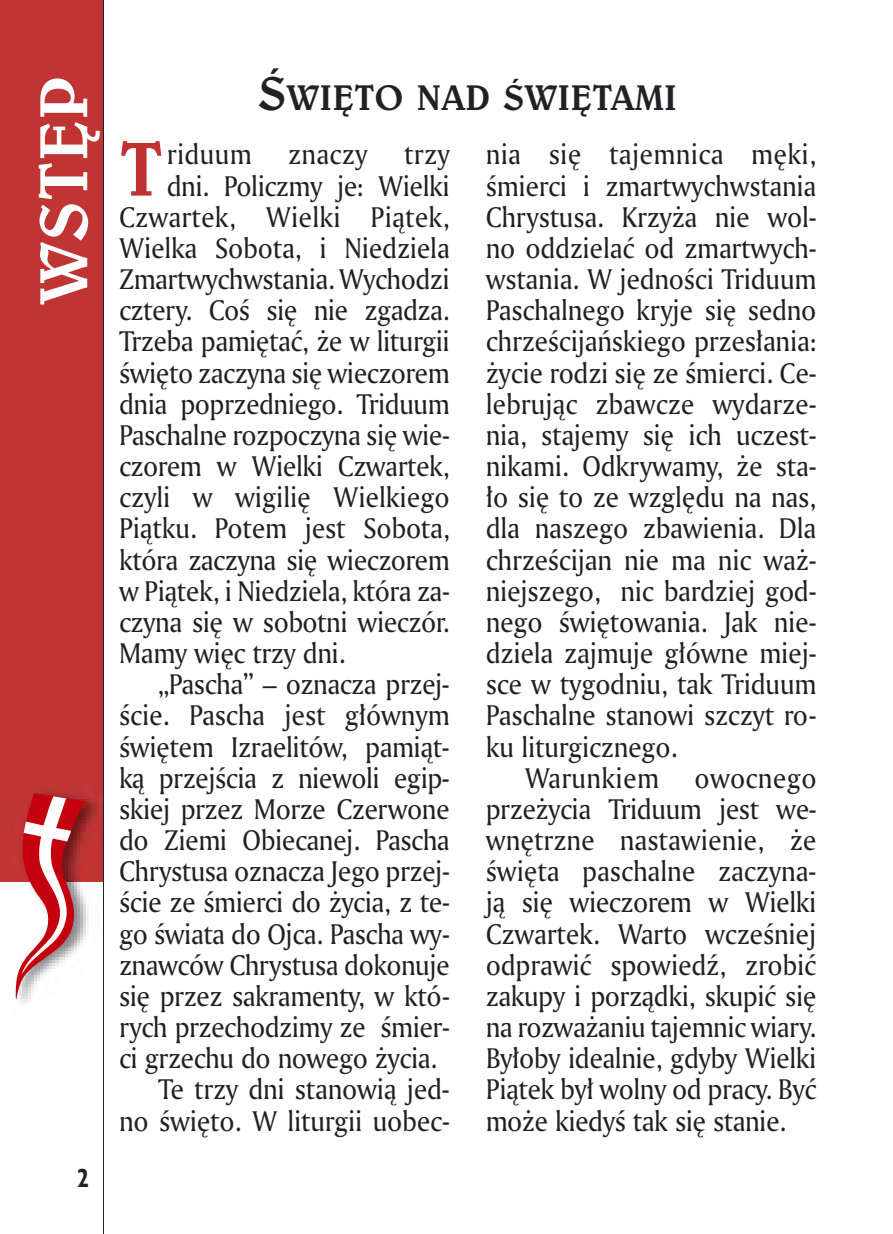
<style>
.page{position:relative;width:893px;height:1234px;background:#fff}
.page>*{position:absolute;margin:0;border:0;box-sizing:border-box;transform-origin:0 0}
.t1{font:67.5px "Belwe Md PL";color:#c03232}
.t2{font:60px "Belwe Md PL";color:#fff}
.t3{font:31.5px "Belwe Md PL";color:#212125}
.t4{font:27.6px/31.2px "Amerigo PL";letter-spacing:-.01em;color:#212125;text-align:justify;scale:.94 1}
.t5{font:27.6px "Amerigo PL";letter-spacing:.01em;color:#212125;scale:.94 1}
.t6{font:700 24px "Humanst 521 Cn PL";color:#212125;scale:.94 1}
.s1{font-size:42px}
</style>
<div class="page">
<div style="left:0;top:0;width:104px;height:881px;background:#c03433"></div>
<hr style="left:103px;top:0;width:1px;height:1233px;background:#212125">
<svg style="left:15px;top:790px;width:88px;height:209px"></svg>
<h2 class="t2" style="left:21px;top:304px;width:229px;rotate:-90deg">WSTĘP</h2>
<p class="t3" style="left:258px;top:76px;width:420px"><span class="s1">Ś</span>WIĘTO NAD ŚWIĘTAMI</p>
<h1 class="t1" style="left:119px;top:121px;width:46px">T</h1>
<p class="t4" style="left:167px;top:138px;width:92px">riduum</p>
<p class="t4" style="left:288px;top:138px;width:86px">znaczy</p>
<p class="t4" style="left:404px;top:138px;width:50px">trzy</p>
<p class="t5" style="left:486px;top:136px;width:353px">nia się tajemnica męki,</p>
<p class="t4" style="left:486px;top:169px;width:353px">śmierci i zmartwychwstania</p>
<p class="t4" style="left:486px;top:200px;width:353px">Chrystusa. Krzyża nie wol-</p>
<p class="t4" style="left:486px;top:232px;width:353px">no oddzielać od zmartwych-</p>
<p class="t4" style="left:486px;top:263px;width:353px">wstania. W jedności Triduum</p>
<p class="t4" style="left:486px;top:294px;width:353px">Paschalnego kryje się sedno</p>
<p class="t4" style="left:486px;top:325px;width:353px">chrześcijańskiego przesłania:</p>
<p class="t4" style="left:486px;top:356px;width:353px">życie rodzi się ze śmierci. Ce-</p>
<p class="t4" style="left:486px;top:387px;width:353px">lebrując zbawcze wydarze-</p>
<p class="t4" style="left:486px;top:418px;width:353px">nia, stajemy się ich uczest-</p>
<p class="t4" style="left:486px;top:450px;width:353px">nikami. Odkrywamy, że sta-</p>
<p class="t4" style="left:486px;top:481px;width:353px">ło się to ze względu na nas,</p>
<p class="t4" style="left:486px;top:512px;width:353px">dla naszego zbawienia. Dla</p>
<p class="t4" style="left:486px;top:543px;width:353px">chrześcijan nie ma nic waż-</p>
<p class="t4" style="left:486px;top:574px;width:353px">niejszego, nic bardziej god-</p>
<p class="t4" style="left:486px;top:605px;width:353px">nego świętowania. Jak nie-</p>
<p class="t4" style="left:486px;top:636px;width:353px">dziela zajmuje główne miej-</p>
<p class="t4" style="left:486px;top:668px;width:353px">sce w tygodniu, tak Triduum</p>
<p class="t4" style="left:486px;top:699px;width:353px">Paschalne stanowi szczyt ro-</p>
<p class="t4" style="left:486px;top:730px;width:206px">ku liturgicznego.</p>
<p class="t5" style="left:525px;top:759px;width:144px">Warunkiem</p>
<p class="t4" style="left:167px;top:169px;width:303px">dni. Policzmy je: Wielki</p>
<p class="t4" style="left:119px;top:200px;width:353px">Czwartek, Wielki Piątek,</p>
<p class="t4" style="left:119px;top:232px;width:353px">Wielka Sobota, i Niedziela</p>
<p class="t4" style="left:119px;top:263px;width:353px">Zmartwychwstania. Wychodzi</p>
<p class="t4" style="left:119px;top:294px;width:353px">cztery. Coś się nie zgadza.</p>
<p class="t4" style="left:119px;top:325px;width:353px">Trzeba pamiętać, że w liturgii</p>
<p class="t4" style="left:119px;top:356px;width:353px">święto zaczyna się wieczorem</p>
<p class="t4" style="left:119px;top:387px;width:353px">dnia poprzedniego. Triduum</p>
<p class="t4" style="left:119px;top:418px;width:353px">Paschalne rozpoczyna się wie-</p>
<p class="t4" style="left:119px;top:450px;width:353px">czorem w Wielki Czwartek,</p>
<p class="t4" style="left:119px;top:481px;width:353px">czyli w wigilię Wielkiego</p>
<p class="t4" style="left:119px;top:512px;width:353px">Piątku. Potem jest Sobota,</p>
<p class="t4" style="left:119px;top:543px;width:353px">która zaczyna się wieczorem</p>
<p class="t4" style="left:119px;top:574px;width:353px">w Piątek, i Niedziela, która za-</p>
<p class="t4" style="left:119px;top:605px;width:353px">czyna się w sobotni wieczór.</p>
<p class="t4" style="left:119px;top:636px;width:242px">Mamy więc trzy dni.</p>
<p class="t4" style="left:158px;top:668px;width:312px">„Pascha” – oznacza przej-</p>
<p class="t4" style="left:119px;top:699px;width:353px">ście. Pascha jest głównym</p>
<p class="t4" style="left:119px;top:730px;width:353px">świętem Izraelitów, pamiąt-</p>
<p class="t4" style="left:119px;top:761px;width:353px">ką przejścia z niewoli egip-</p>
<p class="t4" style="left:119px;top:792px;width:353px">skiej przez Morze Czerwone</p>
<p class="t4" style="left:119px;top:823px;width:353px">do Ziemi Obiecanej. Pascha</p>
<p class="t4" style="left:119px;top:854px;width:353px">Chrystusa oznacza Jego przej-</p>
<p class="t4" style="left:119px;top:885px;width:353px">ście ze śmierci do życia, z te-</p>
<p class="t4" style="left:119px;top:917px;width:353px">go świata do Ojca. Pascha wy-</p>
<p class="t4" style="left:119px;top:948px;width:353px">znawców Chrystusa dokonuje</p>
<p class="t4" style="left:119px;top:979px;width:353px">się przez sakramenty, w któ-</p>
<p class="t4" style="left:119px;top:1010px;width:353px">rych przechodzimy ze śmier-</p>
<p class="t4" style="left:119px;top:1041px;width:340px">ci grzechu do nowego życia.</p>
<p class="t4" style="left:158px;top:1072px;width:312px">Te trzy dni stanowią jed-</p>
<p class="t4" style="left:119px;top:1103px;width:353px">no święto. W liturgii uobec-</p>
<p class="t4" style="left:486px;top:761px;width:353px;text-indent:209px">owocnego przeżycia Triduum jest we&shy;wnętrzne nastawienie, że święta paschalne zaczyna&shy;ją się wieczorem w Wielki Czwartek. Warto wcześniej odprawić spowiedź, zrobić zakupy i porządki, skupić się na rozważaniu tajemnic wiary.<br>Byłoby idealnie, gdyby Wielki Piątek był wolny od pracy. Być może kiedyś tak się stanie.</p>
<p class="t6" style="left:78px;top:1161px;width:13px">2</p>
</div>
